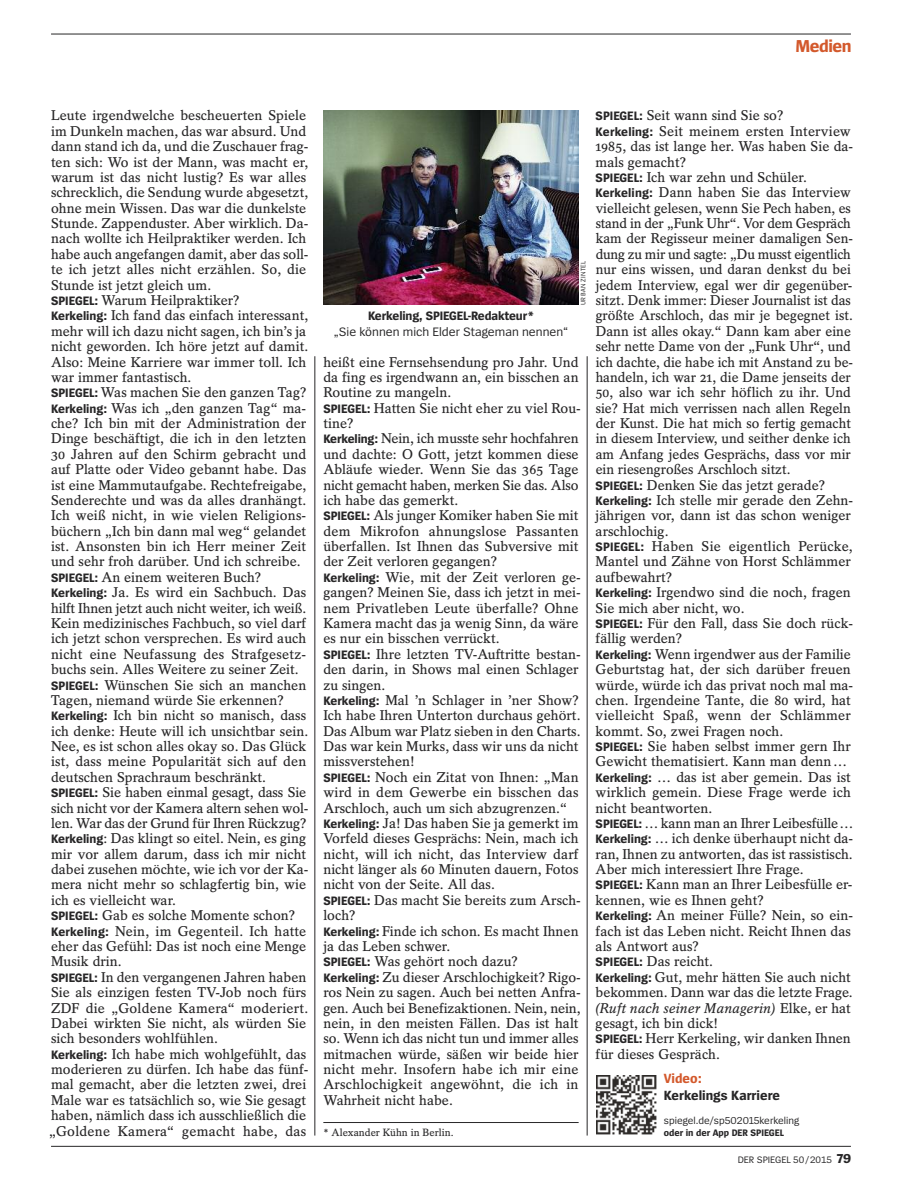
<style>
.page{position:relative;width:902px;height:1191px;background:#fff}
.page>*{position:absolute;margin:0;border:0;box-sizing:border-box;transform-origin:0 0}
.t1{font:700 18px "Spiegel Sans";letter-spacing:-.025em;color:#d3592c}
.t2{font:600 14.1px/15.3px "Spiegel Serif";color:#272627}
.t3{font:700 13.8px "Spiegel Sans";color:#272627}
.t4{font:700 13.8px "Spiegel Sans";color:#d3592c}
.t5{font:12.75px "Spiegel Sans";color:#272627}
.t6{font:700 12.75px "Spiegel Sans";letter-spacing:-.01em;color:#272627}
.t7{font:10.5px "Spiegel Sans";color:#272627}
.t8{font:600 10.5px "Spiegel Serif";color:#272627}
.t9{font:700 9.9px "Spiegel Sans";color:#272627}
.t10{font:9.75px "Spiegel Sans";letter-spacing:-.005em;color:#272627}
.t11{font:6.75px "Spiegel Sans";letter-spacing:.05em;color:#272627}
.s1{font-family:"Spiegel Sans";font-weight:700;font-size:12.75px}
.s2{font-style:italic}
.s3{font-weight:700;font-size:13.5px}
</style>
<div class="page">
<hr style="left:51px;top:34px;width:799px;height:1px;background:#272627">
<hr style="left:51px;top:1146px;width:799px;height:1px;background:#272627">
<hr style="left:323px;top:1122px;width:255px;height:1px;background:#272627">
<hr style="left:314px;top:356px;width:1px;height:779px;background:#272627">
<hr style="left:587px;top:356px;width:1px;height:779px;background:#272627">
<img style="left:323px;top:110px;width:255px;height:195px">
<img style="left:596px;top:1075px;width:60px;height:59px">
<p class="t1" style="left:795px;top:39px;width:58px">Medien</p>
<p class="t2" style="left:49px;top:109px;width:261px">Leute irgendwelche bescheuerten Spiele im Dunkeln machen, das war absurd. Und dann stand ich da, und die Zuschauer frag&shy;ten sich: Wo ist der Mann, was macht er, warum ist das nicht lustig? Es war alles schrecklich, die Sendung wurde abgesetzt, ohne mein Wissen. Das war die dunkelste Stunde. Zappenduster. Aber wirklich. Da&shy;nach wollte ich Heilpraktiker werden. Ich habe auch angefangen damit, aber das soll&shy;te ich jetzt alles nicht erzählen. So, die Stunde ist jetzt gleich um.<br><span class="s1">SPIEGEL:</span> Warum Heilpraktiker?<br><span class="s1">Kerkeling:</span> Ich fand das einfach interessant, mehr will ich dazu nicht sagen, ich bin’s ja nicht geworden. Ich höre jetzt auf damit.<br>Also: Meine Karriere war immer toll. Ich war immer fantastisch.<br><span class="s1">SPIEGEL:</span> Was machen Sie den ganzen Tag?<br><span class="s1">Kerkeling:</span> Was ich „den ganzen Tag“ ma&shy;che? Ich bin mit der Administration der Dinge beschäftigt, die ich in den letzten 30 Jahren auf den Schirm gebracht und auf Platte oder Video gebannt habe. Das ist eine Mammutaufgabe. Rechtefreigabe, Senderechte und was da alles dranhängt.<br>Ich weiß nicht, in wie vielen Religions&shy;büchern „Ich bin dann mal weg“ gelandet ist. Ansonsten bin ich Herr meiner Zeit und sehr froh darüber. Und ich schreibe.<br><span class="s1">SPIEGEL:</span> An einem weiteren Buch?<br><span class="s1">Kerkeling:</span> Ja. Es wird ein Sachbuch. Das hilft Ihnen jetzt auch nicht weiter, ich weiß.<br>Kein medizinisches Fachbuch, so viel darf ich jetzt schon versprechen. Es wird auch nicht eine Neufassung des Strafgesetz&shy;buchs sein. Alles Weitere zu seiner Zeit.<br><span class="s1">SPIEGEL:</span> Wünschen Sie sich an manchen Tagen, niemand würde Sie erkennen?<br><span class="s1">Kerkeling:</span> Ich bin nicht so manisch, dass ich denke: Heute will ich unsichtbar sein.<br>Nee, es ist schon alles okay so. Das Glück ist, dass meine Popularität sich auf den deutschen Sprachraum beschränkt.<br><span class="s1">SPIEGEL:</span> Sie haben einmal gesagt, dass Sie sich nicht vor der Kamera altern sehen wol&shy;len. War das der Grund für Ihren Rückzug?<br><span class="s1">Kerkeling</span>: Das klingt so eitel. Nein, es ging mir vor allem darum, dass ich mir nicht dabei zusehen möchte, wie ich vor der Ka&shy;mera nicht mehr so schlagfertig bin, wie ich es vielleicht war.<br><span class="s1">SPIEGEL:</span> Gab es solche Momente schon?<br><span class="s1">Kerkeling:</span> Nein, im Gegenteil. Ich hatte eher das Gefühl: Das ist noch eine Menge Musik drin.<br><span class="s1">SPIEGEL:</span> In den vergangenen Jahren haben Sie als einzigen festen TV-Job noch fürs ZDF die „Goldene Kamera“ moderiert.<br>Dabei wirkten Sie nicht, als würden Sie sich besonders wohlfühlen.<br><span class="s1">Kerkeling:</span> Ich habe mich wohlgefühlt, das moderieren zu dürfen. Ich habe das fünf&shy;mal gemacht, aber die letzten zwei, drei Male war es tatsächlich so, wie Sie gesagt haben, nämlich dass ich ausschließlich die „Goldene Kamera“ gemacht habe, das</p>
<p class="t6" style="left:368px;top:311px;width:167px">Kerkeling, SPIEGEL-Redakteur*</p>
<p class="t5" style="left:334px;top:327px;width:236px">„Sie können mich Elder Stageman nennen“</p>
<p class="t11" style="left:580px;top:305px;width:46px;rotate:-90deg">URBAN ZINTEL</p>
<p class="t2" style="left:323px;top:355px;width:259px">heißt eine Fernsehsendung pro Jahr. Und da fing es irgendwann an, ein bisschen an Routine zu mangeln.<br><span class="s1">SPIEGEL:</span> Hatten Sie nicht eher zu viel Rou&shy;tine?<br><span class="s1">Kerkeling:</span> Nein, ich musste sehr hochfahren und dachte: O Gott, jetzt kommen diese Abläufe wieder. Wenn Sie das 365 Tage nicht gemacht haben, merken Sie das. Also ich habe das gemerkt.<br><span class="s1">SPIEGEL:</span> Als junger Komiker haben Sie mit dem Mikrofon ahnungslose Passanten überfallen. Ist Ihnen das Subversive mit der Zeit verloren gegangen?<br><span class="s1">Kerkeling:</span> Wie, mit der Zeit verloren ge&shy;gangen? Meinen Sie, dass ich jetzt in mei&shy;nem Privatleben Leute überfalle? Ohne Kamera macht das ja wenig Sinn, da wäre es nur ein bisschen verrückt.<br><span class="s1">SPIEGEL:</span> Ihre letzten TV-Auftritte bestan&shy;den darin, in Shows mal einen Schlager zu singen.<br><span class="s1">Kerkeling:</span> Mal ’n Schlager in ’ner Show?<br>Ich habe Ihren Unterton durchaus gehört.<br>Das Album war Platz sieben in den Charts.<br>Das war kein Murks, dass wir uns da nicht missverstehen!<br><span class="s1">SPIEGEL:</span> Noch ein Zitat von Ihnen: „Man wird in dem Gewerbe ein bisschen das Arschloch, auch um sich abzugrenzen.“ <span class="s1">Kerkeling:</span> Ja! Das haben Sie ja gemerkt im Vorfeld dieses Gesprächs: Nein, mach ich nicht, will ich nicht, das Interview darf nicht länger als 60 Minuten dauern, Fotos nicht von der Seite. All das.<br><span class="s1">SPIEGEL:</span> Das macht Sie bereits zum Arsch&shy;loch?<br><span class="s1">Kerkeling:</span> Finde ich schon. Es macht Ihnen ja das Leben schwer.<br><span class="s1">SPIEGEL:</span> Was gehört noch dazu?<br><span class="s1">Kerkeling:</span> Zu dieser Arschlochigkeit? Rigo&shy;ros Nein zu sagen. Auch bei netten Anfra&shy;gen. Auch bei Benefizaktionen. Nein, nein, nein, in den meisten Fällen. Das ist halt so. Wenn ich das nicht tun und immer alles mitmachen würde, säßen wir beide hier nicht mehr. Insofern habe ich mir eine Arschlochigkeit angewöhnt, die ich in Wahrheit nicht habe.</p>
<p class="t8" style="left:323px;top:1128px;width:132px">* Alexander Kühn in Berlin.</p>
<p class="t2" style="left:594px;top:109px;width:261px"><span class="s1">SPIEGEL:</span> Seit wann sind Sie so?<br><span class="s1">Kerkeling:</span> Seit meinem ersten Interview 1985, das ist lange her. Was haben Sie da&shy;mals gemacht?<br><span class="s1">SPIEGEL:</span> Ich war zehn und Schüler.<br><span class="s1">Kerkeling:</span> Dann haben Sie das Interview vielleicht gelesen, wenn Sie Pech haben, es stand in der „Funk Uhr“. Vor dem Gespräch kam der Regisseur meiner damaligen Sen&shy;dung zu mir und sagte: „Du musst eigentlich nur eins wissen, und daran denkst du bei jedem Interview, egal wer dir gegenüber&shy;sitzt. Denk immer: Dieser Journalist ist das größte Arschloch, das mir je begegnet ist.<br>Dann ist alles okay.“ Dann kam aber eine sehr nette Dame von der „Funk Uhr“, und ich dachte, die habe ich mit Anstand zu be&shy;handeln, ich war 21, die Dame jenseits der 50, also war ich sehr höflich zu ihr. Und sie? Hat mich verrissen nach allen Regeln der Kunst. Die hat mich so fertig gemacht in diesem Interview, und seither denke ich am Anfang jedes Gesprächs, dass vor mir ein riesengroßes Arschloch sitzt.<br><span class="s1">SPIEGEL:</span> Denken Sie das jetzt gerade?<br><span class="s1">Kerkeling:</span> Ich stelle mir gerade den Zehn&shy;jährigen vor, dann ist das schon weniger arschlochig.<br><span class="s1">SPIEGEL:</span> Haben Sie eigentlich Perücke, Mantel und Zähne von Horst Schlämmer aufbewahrt?<br><span class="s1">Kerkeling:</span> Irgendwo sind die noch, fragen Sie mich aber nicht, wo.<br><span class="s1">SPIEGEL:</span> Für den Fall, dass Sie doch rück&shy;fällig werden?<br><span class="s1">Kerkeling:</span> Wenn irgendwer aus der Familie Geburtstag hat, der sich darüber freuen würde, würde ich das privat noch mal ma&shy;chen. Irgendeine Tante, die 80 wird, hat vielleicht Spaß, wenn der Schlämmer kommt. So, zwei Fragen noch.<br><span class="s1">SPIEGEL:</span> Sie haben selbst immer gern Ihr Gewicht thematisiert. Kann man denn… <span class="s1">Kerkeling:</span> … das ist aber gemein. Das ist wirklich gemein. Diese Frage werde ich nicht beantworten.<br><span class="s1">SPIEGEL:</span> … kann man an Ihrer Leibesfülle… <span class="s1">Kerkeling:</span> … ich denke überhaupt nicht da&shy;ran, Ihnen zu antworten, das ist rassistisch.<br>Aber mich interessiert Ihre Frage.<br><span class="s1">SPIEGEL:</span> Kann man an Ihrer Leibesfülle er&shy;kennen, wie es Ihnen geht?<br><span class="s1">Kerkeling:</span> An meiner Fülle? Nein, so ein&shy;fach ist das Leben nicht. Reicht Ihnen das als Antwort aus?<br><span class="s1">SPIEGEL:</span> Das reicht.<br><span class="s1">Kerkeling:</span> Gut, mehr hätten Sie auch nicht bekommen. Dann war das die letzte Frage. <span class="s2">(Ruft nach seiner Managerin)</span> Elke, er hat gesagt, ich bin dick!<br><span class="s1">SPIEGEL:</span> Herr Kerkeling, wir danken Ihnen für dieses Gespräch.</p>
<p class="t4" style="left:663px;top:1073px;width:39px">Video:</p>
<p class="t3" style="left:663px;top:1090px;width:118px">Kerkelings Karriere</p>
<p class="t7" style="left:663px;top:1117px;width:137px">spiegel.de/sp502015kerkeling</p>
<p class="t9" style="left:663px;top:1128px;width:122px">oder in der App DER SPIEGEL</p>
<p class="t10" style="left:737px;top:1156px;width:115px">DER SPIEGEL 50/2015 <span class="s3">79</span></p>
</div>
